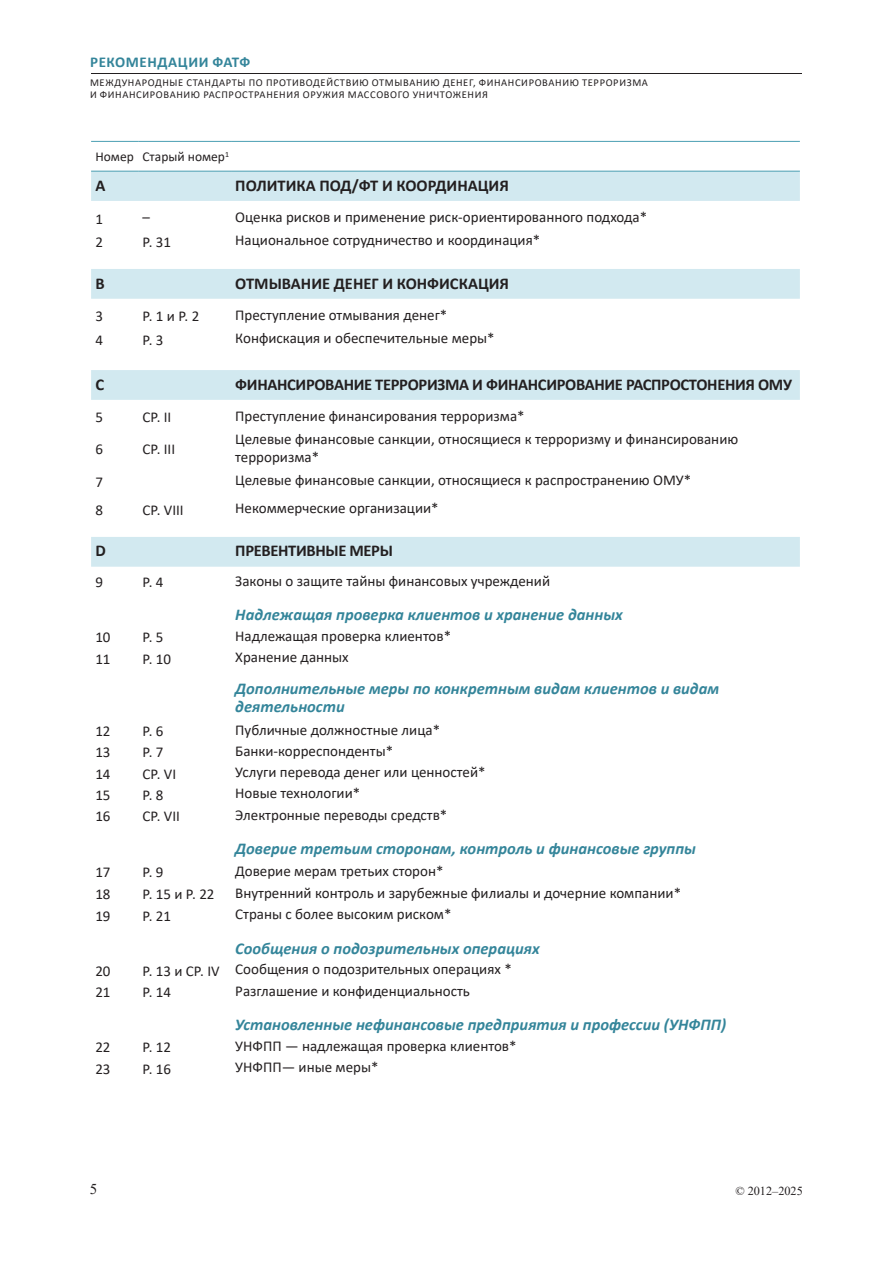
<style>
.page{position:relative;width:893px;height:1263px;background:#fff}
.page>*{position:absolute;margin:0;border:0;box-sizing:border-box;transform-origin:0 0}
.t1{font:italic 700 16.5px/18px "Calibri";color:#34859a}
.t2{font:700 16.5px "Calibri";letter-spacing:-.02em;color:#231f20}
.t3{font:700 16.5px "Calibri";color:#231f20}
.t4{font:15px/18px "Calibri";color:#231f20}
.t5{font:700 15px "Calibri";letter-spacing:.04em;color:#34859a}
.t6{font:15px "Times New Roman";color:#231f20}
.t7{font:13.5px "Calibri";color:#231f20}
.t8{font:12.3px "Times New Roman";color:#231f20}
.t9{font:10.5px/12px "Calibri";letter-spacing:.06em;color:#231f20}
</style>
<div class="page">
<hr style="left:91px;top:73px;width:711px;height:1px;background:#231f20">
<svg style="left:91px;top:172px;width:709px;height:395px"></svg>
<hr style="left:91px;top:141px;width:47px;height:1px;background:#499eb2">
<hr style="left:138px;top:141px;width:93px;height:1px;background:#499eb2">
<hr style="left:231px;top:141px;width:569px;height:1px;background:#499eb2">
<hr style="left:91px;top:171px;width:47px;height:1px;background:#499eb2">
<hr style="left:138px;top:171px;width:93px;height:1px;background:#499eb2">
<hr style="left:231px;top:171px;width:569px;height:1px;background:#499eb2">
<p class="t5" style="left:90px;top:51px;width:162px">РЕКОМЕНДАЦИИ ФАТФ</p>
<p class="t9" style="left:90px;top:76px;width:559px">МЕЖДУНАРОДНЫЕ СТАНДАРТЫ ПО ПРОТИВОДЕЙСТВИЮ ОТМЫВАНИЮ ДЕНЕГ, ФИНАНСИРОВАНИЮ ТЕРРОРИЗМА<br>И ФИНАНСИРОВАНИЮ РАСПРОСТРАНЕНИЯ ОРУЖИЯ МАССОВОГО УНИЧТОЖЕНИЯ</p>
<p class="t7" style="left:95px;top:147px;width:40px">Номер</p>
<p class="t7" style="left:142px;top:147px;width:88px">Старый номер<sup>1</sup></p>
<p class="t2" style="left:95px;top:174px;width:11px">A</p>
<p class="t3" style="left:235px;top:174px;width:275px">ПОЛИТИКА ПОД/ФТ И КООРДИНАЦИЯ</p>
<p class="t4" style="left:95px;top:209px;width:9px">1</p>
<p class="t4" style="left:142px;top:208px;width:9px">–</p>
<p class="t4" style="left:235px;top:208px;width:413px">Оценка рисков и применение риск-ориентированного подхода*</p>
<p class="t4" style="left:95px;top:233px;width:9px">2</p>
<p class="t4" style="left:142px;top:233px;width:30px">Р. 31</p>
<p class="t4" style="left:235px;top:231px;width:307px">Национальное сотрудничество и координация*</p>
<p class="t2" style="left:95px;top:271px;width:11px">B</p>
<p class="t3" style="left:235px;top:271px;width:275px">ОТМЫВАНИЕ ДЕНЕГ И КОНФИСКАЦИЯ</p>
<p class="t4" style="left:95px;top:307px;width:9px">3</p>
<p class="t4" style="left:142px;top:307px;width:58px">Р. 1 и Р. 2</p>
<p class="t4" style="left:235px;top:305px;width:214px">Преступление отмывания денег*</p>
<p class="t4" style="left:95px;top:330px;width:9px">4</p>
<p class="t4" style="left:142px;top:330px;width:23px">Р. 3</p>
<p class="t4" style="left:235px;top:329px;width:261px">Конфискация и обеспечительные меры*</p>
<p class="t2" style="left:95px;top:372px;width:10px">С</p>
<p class="t2" style="left:235px;top:372px;width:558px">ФИНАНСИРОВАНИЕ ТЕРРОРИЗМА И ФИНАНСИРОВАНИЕ РАСПРОСТОНЕНИЯ ОМУ</p>
<p class="t4" style="left:95px;top:408px;width:9px">5</p>
<p class="t4" style="left:142px;top:408px;width:30px">СР. II</p>
<p class="t4" style="left:235px;top:407px;width:291px">Преступление финансирования терроризма*</p>
<p class="t4" style="left:95px;top:440px;width:9px">6</p>
<p class="t4" style="left:142px;top:440px;width:34px">СР. III</p>
<p class="t4" style="left:235px;top:429px;width:504px">Целевые финансовые санкции, относящиеся к терроризму и финансированию терроризма*</p>
<p class="t4" style="left:95px;top:472px;width:9px">7</p>
<p class="t4" style="left:235px;top:471px;width:457px">Целевые финансовые санкции, относящиеся к распространению ОМУ*</p>
<p class="t4" style="left:95px;top:500px;width:9px">8</p>
<p class="t4" style="left:142px;top:500px;width:43px">СР. VIII</p>
<p class="t4" style="left:235px;top:499px;width:205px">Некоммерческие организации*</p>
<p class="t2" style="left:95px;top:539px;width:12px">D</p>
<p class="t2" style="left:235px;top:539px;width:159px">ПРЕВЕНТИВНЫЕ МЕРЫ</p>
<p class="t4" style="left:95px;top:573px;width:9px">9</p>
<p class="t4" style="left:142px;top:573px;width:23px">Р. 4</p>
<p class="t4" style="left:235px;top:571px;width:316px">Законы о защите тайны финансовых учреждений</p>
<p class="t1" style="left:235px;top:605px;width:389px">Надлежащая проверка клиентов и хранение данных</p>
<p class="t4" style="left:95px;top:628px;width:17px">10</p>
<p class="t4" style="left:142px;top:628px;width:23px">Р. 5</p>
<p class="t4" style="left:235px;top:627px;width:217px">Надлежащая проверка клиентов*</p>
<p class="t4" style="left:95px;top:649px;width:17px">11</p>
<p class="t4" style="left:142px;top:649px;width:30px">Р. 10</p>
<p class="t4" style="left:235px;top:648px;width:115px">Хранение данных</p>
<p class="t1" style="left:235px;top:679px;width:485px">Дополнительные меры по конкретным видам клиентов и видам деятельности</p>
<p class="t4" style="left:95px;top:722px;width:17px">12</p>
<p class="t4" style="left:142px;top:722px;width:23px">Р. 6</p>
<p class="t4" style="left:235px;top:720px;width:206px">Публичные должностные лица*</p>
<p class="t4" style="left:95px;top:743px;width:17px">13</p>
<p class="t4" style="left:142px;top:743px;width:23px">Р. 7</p>
<p class="t4" style="left:235px;top:741px;width:159px">Банки-корреспонденты*</p>
<p class="t4" style="left:95px;top:764px;width:17px">14</p>
<p class="t4" style="left:142px;top:764px;width:35px">СР. VI</p>
<p class="t4" style="left:235px;top:763px;width:252px">Услуги перевода денег или ценностей*</p>
<p class="t4" style="left:95px;top:785px;width:17px">15</p>
<p class="t4" style="left:142px;top:785px;width:23px">Р. 8</p>
<p class="t4" style="left:235px;top:784px;width:126px">Новые технологии*</p>
<p class="t4" style="left:95px;top:807px;width:17px">16</p>
<p class="t4" style="left:142px;top:807px;width:39px">СР. VII</p>
<p class="t4" style="left:235px;top:805px;width:214px">Электронные переводы средств*</p>
<p class="t1" style="left:235px;top:839px;width:462px">Доверие третьим сторонам, контроль и финансовые группы</p>
<p class="t4" style="left:95px;top:863px;width:17px">17</p>
<p class="t4" style="left:142px;top:863px;width:23px">Р. 9</p>
<p class="t4" style="left:235px;top:861px;width:210px">Доверие мерам третьих сторон*</p>
<p class="t4" style="left:95px;top:885px;width:17px">18</p>
<p class="t4" style="left:142px;top:885px;width:74px">Р. 15 и Р. 22</p>
<p class="t4" style="left:235px;top:883px;width:447px">Внутренний контроль и зарубежные филиалы и дочерние компании*</p>
<p class="t4" style="left:95px;top:906px;width:17px">19</p>
<p class="t4" style="left:142px;top:906px;width:30px">Р. 21</p>
<p class="t4" style="left:235px;top:905px;width:218px">Страны с более высоким риском*</p>
<p class="t1" style="left:235px;top:939px;width:306px">Сообщения о подозрительных операциях</p>
<p class="t4" style="left:95px;top:961px;width:17px">20</p>
<p class="t4" style="left:142px;top:961px;width:79px">Р. 13 и СР. IV</p>
<p class="t4" style="left:235px;top:960px;width:278px">Сообщения о подозрительных операциях *</p>
<p class="t4" style="left:95px;top:983px;width:17px">21</p>
<p class="t4" style="left:142px;top:983px;width:30px">Р. 14</p>
<p class="t4" style="left:235px;top:981px;width:236px">Разглашение и конфиденциальность</p>
<p class="t1" style="left:235px;top:1015px;width:493px">Установленные нефинансовые предприятия и профессии (УНФПП)</p>
<p class="t4" style="left:95px;top:1038px;width:17px">22</p>
<p class="t4" style="left:142px;top:1038px;width:30px">Р. 12</p>
<p class="t4" style="left:235px;top:1036px;width:283px">УНФПП — надлежащая проверка клиентов*</p>
<p class="t4" style="left:95px;top:1059px;width:17px">23</p>
<p class="t4" style="left:142px;top:1059px;width:30px">Р. 16</p>
<p class="t4" style="left:235px;top:1058px;width:145px">УНФПП— иные меры*</p>
<p class="t6" style="left:90px;top:1179px;width:9px">5</p>
<p class="t8" style="left:735px;top:1182px;width:69px">© 2012–2025</p>
</div>
